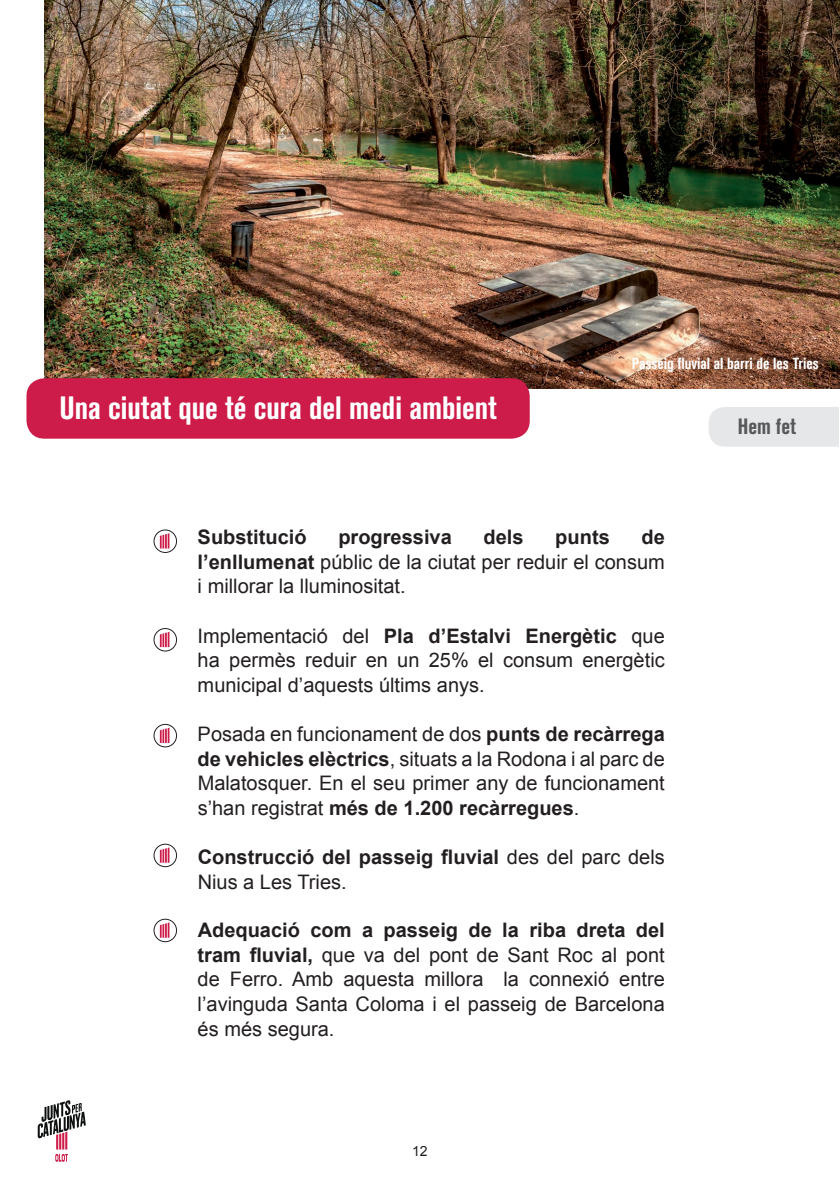
<style>
.page{position:relative;width:840px;height:1191px;background:#fff}
.page>*{position:absolute;margin:0;border:0;box-sizing:border-box;transform-origin:0 0}
.t1{font:700 condensed 32px "Akzidenz Grotesk BQ";color:#fff}
.t2{font:700 condensed 22px "Akzidenz Grotesk BQ";color:#57585a}
.t3{font:20px/24.6px "Arial";color:#231f20;text-align:justify}
.t4{font:700 20px/24.6px "Arial";color:#231f20}
.t5{font:700 condensed 16px "Akzidenz Grotesk BQ";color:#fff}
.t6{font:14px "Arial";color:#231f20}
.s1{font-weight:700}
.s2{font-weight:400}
</style>
<div class="page">
<svg style="left:38px;top:1100px;width:48px;height:61px"></svg>
<img style="left:45px;top:0;width:794px;height:388px">
<div style="left:709px;top:407px;width:129px;height:39px;background:#e6e7e9"></div>
<div style="left:26px;top:378px;width:503px;height:60px;background:#cd1c49;border-radius:18px"></div>
<svg style="left:154px;top:530px;width:22px;height:22px"></svg>
<div style="left:153px;top:529px;width:24px;height:24px;border:1px solid #231f20;border-radius:50%"></div>
<svg style="left:160px;top:533px;width:9px;height:15px"></svg>
<svg style="left:154px;top:628px;width:22px;height:23px"></svg>
<div style="left:153px;top:628px;width:24px;height:23px;border:1px solid #231f20;border-radius:50%"></div>
<svg style="left:160px;top:632px;width:9px;height:15px"></svg>
<svg style="left:154px;top:724px;width:22px;height:23px"></svg>
<div style="left:153px;top:724px;width:24px;height:23px;border:1px solid #231f20;border-radius:50%"></div>
<svg style="left:160px;top:727px;width:9px;height:16px"></svg>
<svg style="left:154px;top:844px;width:22px;height:22px"></svg>
<div style="left:153px;top:843px;width:24px;height:24px;border:1px solid #231f20;border-radius:50%"></div>
<svg style="left:160px;top:847px;width:9px;height:15px"></svg>
<svg style="left:154px;top:919px;width:22px;height:22px"></svg>
<div style="left:153px;top:918px;width:24px;height:24px;border:1px solid #231f20;border-radius:50%"></div>
<svg style="left:160px;top:922px;width:9px;height:15px"></svg>
<h1 class="t1" style="left:59px;top:389px;width:438px">Una ciutat que té cura del medi ambient</h1>
<p class="t5" style="left:631px;top:354px;width:188px">Passeig fluvial al barri de les Tries</p>
<p class="t2" style="left:737px;top:413px;width:60px">Hem fet</p>
<p class="t4" style="left:161px;top:525px;width:146px">• Substitució</p>
<p class="t4" style="left:338px;top:525px;width:115px">progressiva</p>
<p class="t4" style="left:483px;top:525px;width:42px">dels</p>
<p class="t4" style="left:555px;top:525px;width:56px">punts</p>
<p class="t3" style="left:197px;top:525px;width:468px;text-indent:443px"><span class="s1">de l’enllumenat</span> públic de la ciutat per reduir el consum i millorar la lluminositat.</p>
<p class="t3" style="left:197px;top:623px;width:468px;text-indent:-36px">• Implementació del <span class="s1">Pla d’Estalvi Energètic</span> que ha permès reduir en un 25% el consum energètic municipal d’aquests últims anys.</p>
<p class="t3" style="left:197px;top:722px;width:468px;text-indent:-36px">• Posada en funcionament de dos <span class="s1">punts de recàrrega de vehicles elèctrics</span>, situats a la Rodona i al parc de Malatosquer. En el seu primer any de funcionament s’han registrat <span class="s1">més de 1.200 recàrregues</span>.</p>
<p class="t4" style="left:197px;top:845px;width:468px;text-indent:-36px">• Construcció del passeig fluvial <span class="s2">des del parc dels<br>Nius a Les Tries.</span></p>
<p class="t3" style="left:197px;top:918px;width:468px;text-indent:-36px"><span class="s1">• Adequació com a passeig de la riba dreta del tram fluvial,</span> que va del pont de Sant Roc al pont de Ferro. Amb aquesta millora la connexió entre l’avinguda Santa Coloma i el passeig de Barcelona és més segura.</p>
<p class="t6" style="left:412px;top:1142px;width:17px">12</p>
</div>
